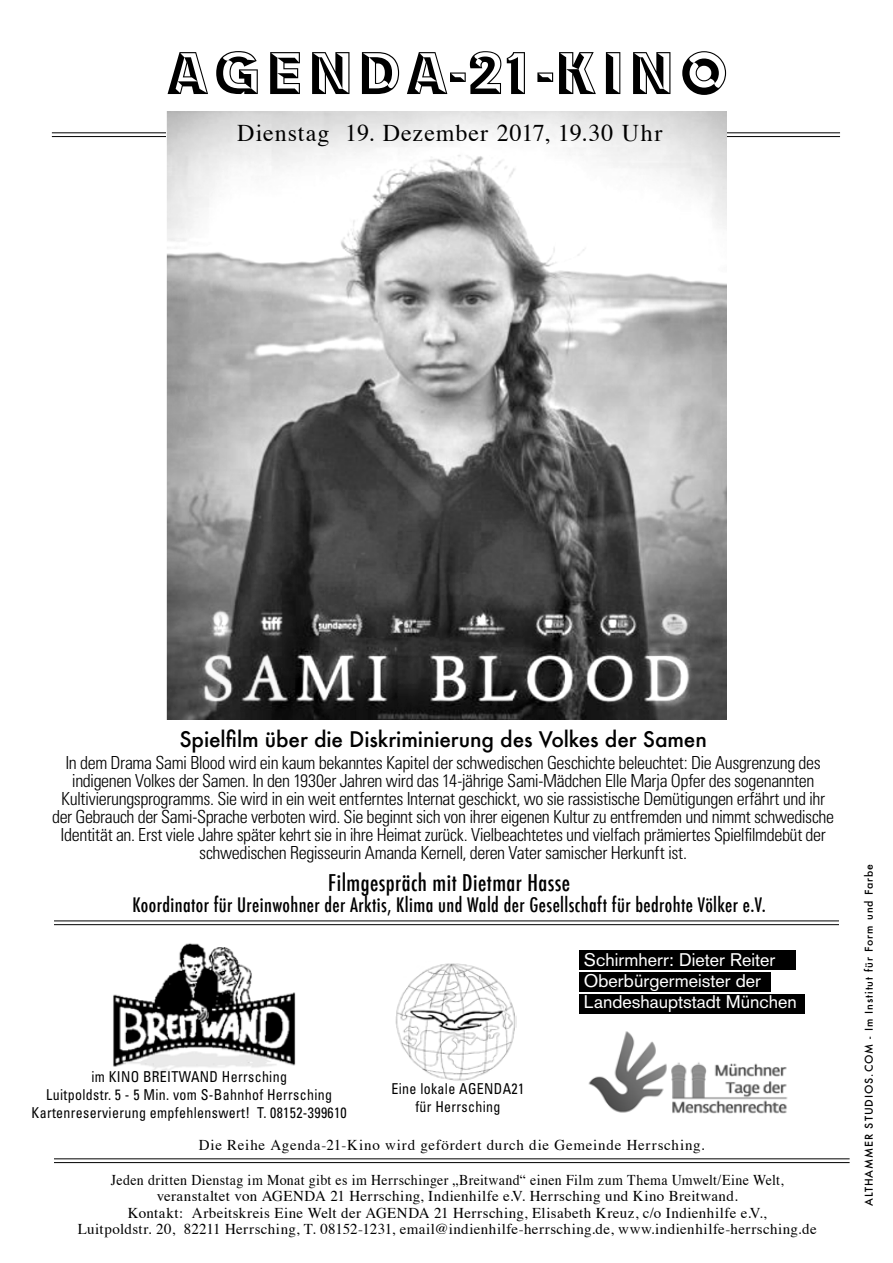
<style>
.page{position:relative;width:893px;height:1263px;background:#fff}
.page>*{position:absolute;margin:0;border:0;box-sizing:border-box;transform-origin:0 0}
.t1{font:60px "RACE1 Brannt Chiseled NCV";letter-spacing:.1em;color:#000}
.t2{font:24px "Times";letter-spacing:.04em;color:#000}
.t3{font:500 condensed 22.5px "Futura";letter-spacing:.02em;color:#000}
.t4{font:500 21px "Futura";letter-spacing:-.005em;color:#000}
.t5{font:500 condensed 19.5px "Futura";letter-spacing:.02em;color:#000}
.t6{font:300 condensed 18px/18px "Univers";letter-spacing:-.025em;color:#000;text-align:center}
.t7{font:18px/21px "Akzidenz Grotesk";color:#fff}
.t8{font:15px/16.5px "Times";letter-spacing:.03em;color:#000;text-align:center;scale:.93 1}
.t9{font:condensed 15px/18px "Univers";letter-spacing:.025em;color:#000;text-align:center;scale:.93 1}
.t10{font:15px "Times";letter-spacing:.05em;color:#000}
.t11{font:500 10.5px "Futura";letter-spacing:.09em;color:#000}
</style>
<div class="page">
<div style="left:579px;top:950px;width:217px;height:19px;background:#000"></div>
<div style="left:579px;top:972px;width:191px;height:19px;background:#000"></div>
<div style="left:579px;top:995px;width:225px;height:19px;background:#000"></div>
<img style="left:395px;top:963px;width:122px;height:118px">
<img style="left:113px;top:943px;width:183px;height:130px">
<hr style="left:54px;top:920px;width:785px;height:1px;background:#000">
<hr style="left:54px;top:924px;width:785px;height:1px;background:#000">
<hr style="left:54px;top:1158px;width:796px;height:1px;background:#000">
<hr style="left:54px;top:1162px;width:796px;height:1px;background:#000">
<hr style="left:52px;top:132px;width:166px;height:1px;background:#000">
<hr style="left:52px;top:136px;width:166px;height:1px;background:#000">
<hr style="left:678px;top:132px;width:162px;height:1px;background:#000">
<hr style="left:678px;top:136px;width:162px;height:1px;background:#000">
<img style="left:166px;top:112px;width:561px;height:607px">
<img style="left:588px;top:1031px;width:200px;height:83px">
<h1 class="t1" style="left:165px;top:39px;width:566px">AGENDA-21-KINO</h1>
<h2 class="t2" style="left:237px;top:111px;width:427px">Dienstag 19. Dezember 2017, 19.30 Uhr</h2>
<p class="t4" style="left:179px;top:724px;width:529px">Spielfilm über die Diskriminierung des Volkes der Samen</p>
<p class="t6" style="left:52px;top:754px;width:783px">In dem Drama Sami Blood wird ein kaum bekanntes Kapitel der schwedischen Geschichte beleuchtet: Die Ausgrenzung des indigenen Volkes der Samen. In den 1930er Jahren wird das 14-jährige Sami-Mädchen Elle Marja Opfer des sogenannten Kultivierungsprogramms. Sie wird in ein weit entferntes Internat geschickt, wo sie rassistische Demütigungen erfährt und ihr der Gebrauch der Sami-Sprache verboten wird. Sie beginnt sich von ihrer eigenen Kultur zu entfremden und nimmt schwedische Identität an. Erst viele Jahre später kehrt sie in ihre Heimat zurück. Vielbeachtetes und vielfach prämiertes Spielfilmdebüt der schwedischen Regisseurin Amanda Kernell, deren Vater samischer Herkunft ist.</p>
<p class="t3" style="left:328px;top:868px;width:244px">Filmgespräch mit Dietmar Hasse</p>
<p class="t5" style="left:132px;top:892px;width:635px">Koordinator für Ureinwohner der Arktis, Klima und Wald der Gesellschaft für bedrohte Völker e.V.</p>
<p class="t9" style="left:32px;top:1067px;width:340px">im KINO BREITWAND Herrsching<br>Luitpoldstr. 5 - 5 Min. vom S-Bahnhof Herrsching<br>Kartenreservierung empfehlenswert! T. 08152-399610</p>
<p class="t9" style="left:391px;top:1079px;width:144px">Eine lokale AGENDA21 für Herrsching</p>
<p class="t7" style="left:584px;top:949px;width:214px">Schirmherr: Dieter Reiter<br>Oberbürgermeister der<br>Landeshauptstadt München</p>
<p class="t10" style="left:199px;top:1131px;width:507px">Die Reihe Agenda-21-Kino wird gefördert durch die Gemeinde Herrsching.</p>
<p class="t8" style="left:78px;top:1170px;width:796px">Jeden dritten Dienstag im Monat gibt es im Herrschinger „Breitwand“ einen Film zum Thema Umwelt/Eine Welt, veranstaltet von AGENDA 21 Herrsching, Indienhilfe e.V. Herrsching und Kino Breitwand.<br>Kontakt: Arbeitskreis Eine Welt der AGENDA 21 Herrsching, Elisabeth Kreuz, c/o Indienhilfe e.V.,<br>Luitpoldstr. 20, 82211 Herrsching, T. 08152-1231, email@indienhilfe-herrsching.de, www.indienhilfe-herrsching.de</p>
<p class="t11" style="left:862px;top:1206px;width:344px;rotate:-90deg">ALTHAMMER STUDIOS.COM - Im Institut für Form und Farbe</p>
</div>
